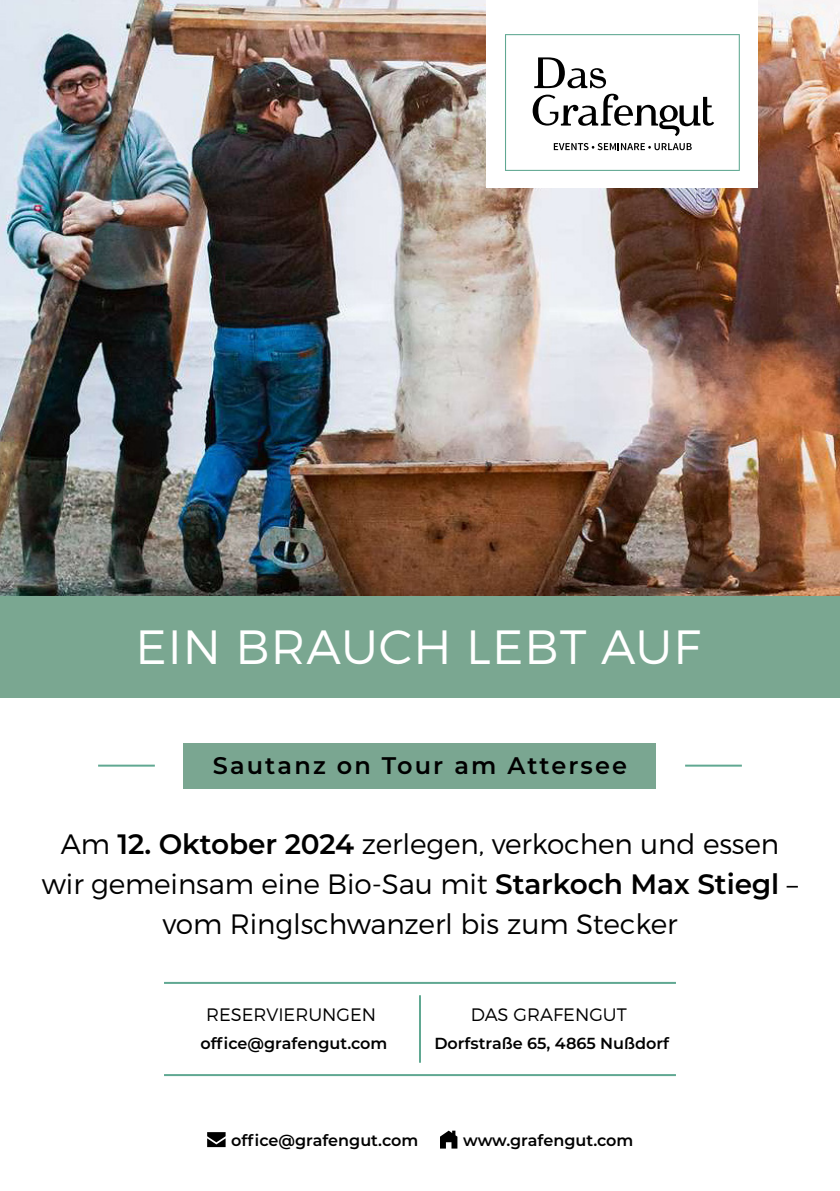
<style>
.page{position:relative;width:840px;height:1191px;background:#fff}
.page>*{position:absolute;margin:0;border:0;box-sizing:border-box;transform-origin:0 0}
.t1{font:300 48px "Montserrat";letter-spacing:.02em;color:#fff}
.t2{font:300 28px/40px "Montserrat";letter-spacing:-.005em;color:#000;text-align:center}
.t3{font:600 24px "Montserrat";letter-spacing:.09em;color:#000}
.t4{font:300 18px "Montserrat";color:#000}
.t5{font:600 16px "Montserrat";color:#000}
.s1{font-weight:600}
</style>
<div class="page">
<div style="left:0;top:595px;width:839px;height:102px;background:#7aa791"></div>
<hr style="left:164px;top:982px;width:511px;height:2px;background:#60a892">
<hr style="left:164px;top:1074px;width:511px;height:2px;background:#60a892">
<img style="left:0;top:0;width:839px;height:595px">
<hr style="left:419px;top:995px;width:2px;height:67px;background:#60a892">
<svg style="left:207px;top:1132px;width:18px;height:15px"></svg>
<svg style="left:440px;top:1130px;width:17px;height:18px"></svg>
<hr style="left:98px;top:764px;width:57px;height:2px;background:#60a892">
<hr style="left:684px;top:764px;width:57px;height:2px;background:#60a892">
<div style="left:184px;top:743px;width:471px;height:45px;background:#7aa691"></div>
<div style="left:486px;top:0;width:271px;height:187px;background:#fff"></div>
<svg style="left:505px;top:34px;width:234px;height:137px"></svg>
<h1 class="t1" style="left:135px;top:617px;width:566px">EIN BRAUCH LEBT AUF</h1>
<p class="t3" style="left:213px;top:748px;width:416px">Sautanz on Tour am Attersee</p>
<p class="t2" style="left:42px;top:823px;width:757px">Am <span class="s1">12. Oktober 2024</span> zerlegen, verkochen und essen wir gemeinsam eine Bio-Sau mit <span class="s1">Starkoch Max Stiegl</span> – vom Ringlschwanzerl bis zum Stecker</p>
<p class="t4" style="left:206px;top:1004px;width:171px">RESERVIERUNGEN</p>
<p class="t5" style="left:200px;top:1032px;width:188px">office@grafengut.com</p>
<p class="t4" style="left:470px;top:1004px;width:157px">DAS GRAFENGUT</p>
<p class="t5" style="left:434px;top:1032px;width:236px">Dorfstraße 65, 4865 Nußdorf</p>
<p class="t5" style="left:231px;top:1128px;width:188px">office@grafengut.com</p>
<p class="t5" style="left:463px;top:1128px;width:172px">www.grafengut.com</p>
</div>
